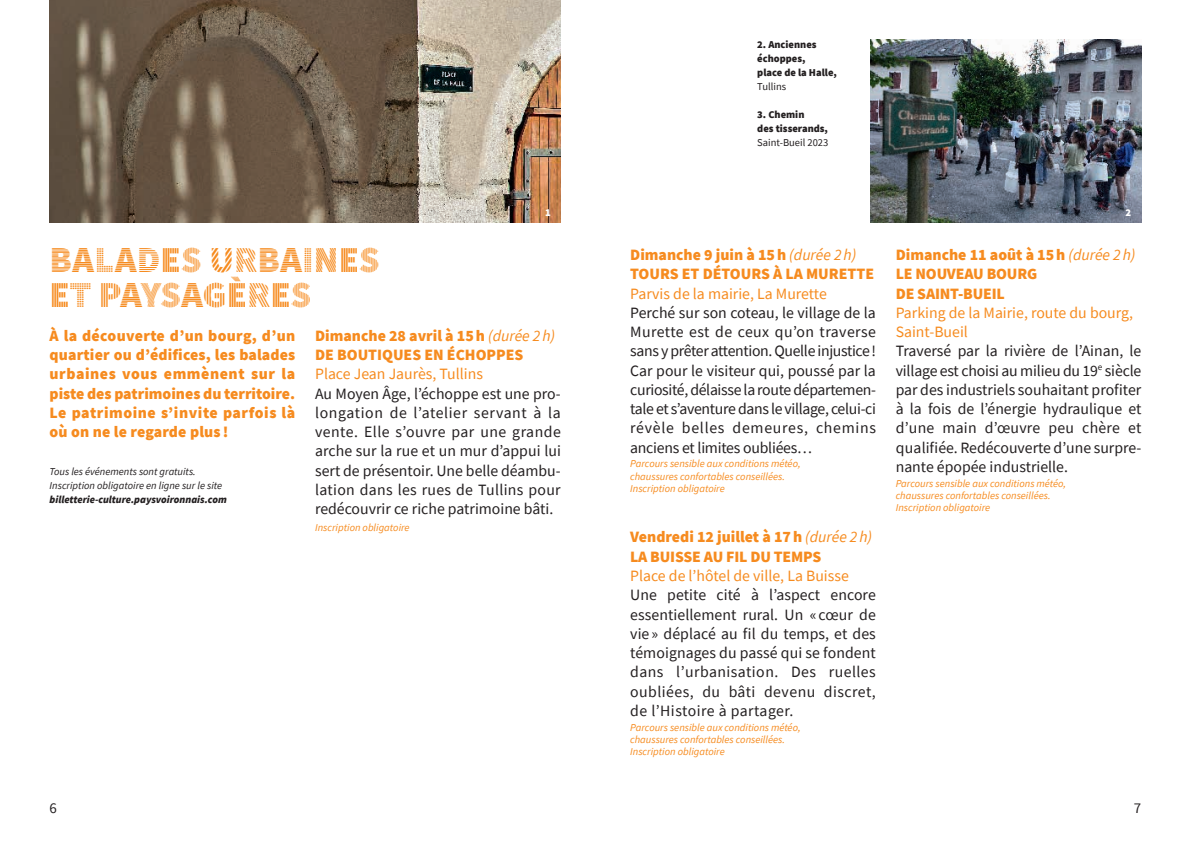
<style>
.page{position:relative;width:1191px;height:844px;background:#fff}
.page>*{position:absolute;margin:0;border:0;box-sizing:border-box;transform-origin:0 0}
.t1{font:900 36.75px/35px "Source Sans Pro DISPLAYV2";color:#f68b1f}
.t2{font:15.75px/19.2px "Source Sans Pro";color:#231f20;text-align:justify}
.t3{font:900 15.75px/19.2px "Source Sans Pro";color:#f68b1f}
.t4{font:15.75px/19.2px "Source Sans Pro";color:#f68b1f}
.t5{font:14.88px "Source Sans Pro";color:#231f20}
.t6{font:italic 10.5px/12.2px "Source Sans Pro";color:#f68b1f}
.t7{font:italic 10.5px/14px "Source Sans Pro";color:#231f20}
.t8{font:900 10.5px/14px "Source Sans Pro";color:#231f20}
.t9{font:italic 900 10.5px "Source Sans Pro";color:#231f20}
.t10{font:10.5px "Source Sans Pro";color:#231f20}
.t11{font:900 10.5px "Source Sans Pro";color:#fff}
.s1{font-weight:400;font-style:italic}
</style>
<div class="page">
<img style="left:50px;top:0;width:511px;height:223px">
<img style="left:871px;top:40px;width:270px;height:183px">
<p class="t8" style="left:757px;top:37px;width:81px">2. Anciennes échoppes,<br>place de la Halle,</p>
<p class="t10" style="left:757px;top:79px;width:30px">Tullins</p>
<p class="t8" style="left:757px;top:107px;width:72px">3. Chemin<br>des tisserands,</p>
<p class="t10" style="left:757px;top:135px;width:73px">Saint-Bueil 2023</p>
<p class="t11" style="left:545px;top:205px;width:7px">1</p>
<p class="t11" style="left:1125px;top:205px;width:7px">2</p>
<h1 class="t1" style="left:50px;top:243px;width:332px">BALADES URBAINES<br>ET PAYSAGÈRES</h1>
<p class="t3" style="left:895px;top:245px;width:241px">Dimanche 11 août à 15h <span class="s1">(durée 2h)<br></span>LE NOUVEAU BOURG<br>DE SAINT-BUEIL</p>
<p class="t4" style="left:895px;top:303px;width:239px">Parking de la Mairie, route du bourg,<br>Saint-Bueil</p>
<p class="t2" style="left:895px;top:341px;width:247px">Traversé par la rivière de l’Ainan, le village est choisi au milieu du 19<sup>e</sup> siècle par des industriels souhaitant profiter à la fois de l’énergie hydraulique et d’une main d’œuvre peu chère et qualifiée. Redécouverte d’une surpre&shy;nante épopée industrielle.</p>
<p class="t6" style="left:895px;top:477px;width:172px">Parcours sensible aux conditions météo, chaussures confortables conseillées.<br>Inscription obligatoire</p>
<p class="t3" style="left:630px;top:245px;width:245px">Dimanche 9 juin à 15h <span class="s1">(durée 2h)<br></span>TOURS ET DÉTOURS À LA MURETTE</p>
<p class="t4" style="left:630px;top:283px;width:198px">Parvis de la mairie, La Murette</p>
<p class="t2" style="left:630px;top:303px;width:247px">Perché sur son coteau, le village de la Murette est de ceux qu’on traverse sans y prêter attention. Quelle injustice!<br>Car pour le visiteur qui, poussé par la curiosité, délaisse la route départemen&shy;tale et s’aventure dans le village, celui-ci révèle belles demeures, chemins anciens et limites oubliées…</p>
<p class="t6" style="left:630px;top:457px;width:172px">Parcours sensible aux conditions météo, chaussures confortables conseillées.<br>Inscription obligatoire</p>
<p class="t3" style="left:630px;top:527px;width:243px">Vendredi 12 juillet à 17h <span class="s1">(durée 2h)<br></span>LA BUISSE AU FIL DU TEMPS</p>
<p class="t4" style="left:630px;top:566px;width:220px">Place de l’hôtel de ville, La Buisse</p>
<p class="t2" style="left:630px;top:585px;width:247px">Une petite cité à l’aspect encore essentiellement rural. Un « cœur de vie » déplacé au fil du temps, et des témoignages du passé qui se fondent dans l’urbanisation. Des ruelles oubliées, du bâti devenu discret, de l’Histoire à partager.</p>
<p class="t6" style="left:630px;top:720px;width:172px">Parcours sensible aux conditions météo, chaussures confortables conseillées.<br>Inscription obligatoire</p>
<p class="t3" style="left:50px;top:325px;width:247px;text-align:justify">À la découverte d’un bourg, d’un quartier ou d’édifices, les balades urbaines vous emmènent sur la piste des patrimoines du territoire.<br>Le patrimoine s’invite parfois là où on ne le regarde plus !</p>
<p class="t7" style="left:50px;top:464px;width:174px">Tous les événements sont gratuits.<br>Inscription obligatoire en ligne sur le site</p>
<p class="t9" style="left:50px;top:492px;width:179px">billetterie-culture.paysvoironnais.com</p>
<p class="t3" style="left:315px;top:325px;width:242px">Dimanche 28 avril à 15h <span class="s1">(durée 2h)<br></span>DE BOUTIQUES EN ÉCHOPPES</p>
<p class="t4" style="left:315px;top:364px;width:169px">Place Jean Jaurès, Tullins</p>
<p class="t2" style="left:315px;top:383px;width:247px">Au Moyen Âge, l’échoppe est une pro&shy;longation de l’atelier servant à la vente. Elle s’ouvre par une grande arche sur la rue et un mur d’appui lui sert de présentoir. Une belle déambu&shy;lation dans les rues de Tullins pour redécouvrir ce riche patrimoine bâti.</p>
<p class="t6" style="left:315px;top:520px;width:96px">Inscription obligatoire</p>
<p class="t5" style="left:50px;top:797px;width:9px">6</p>
<p class="t5" style="left:1134px;top:797px;width:9px">7</p>
</div>
